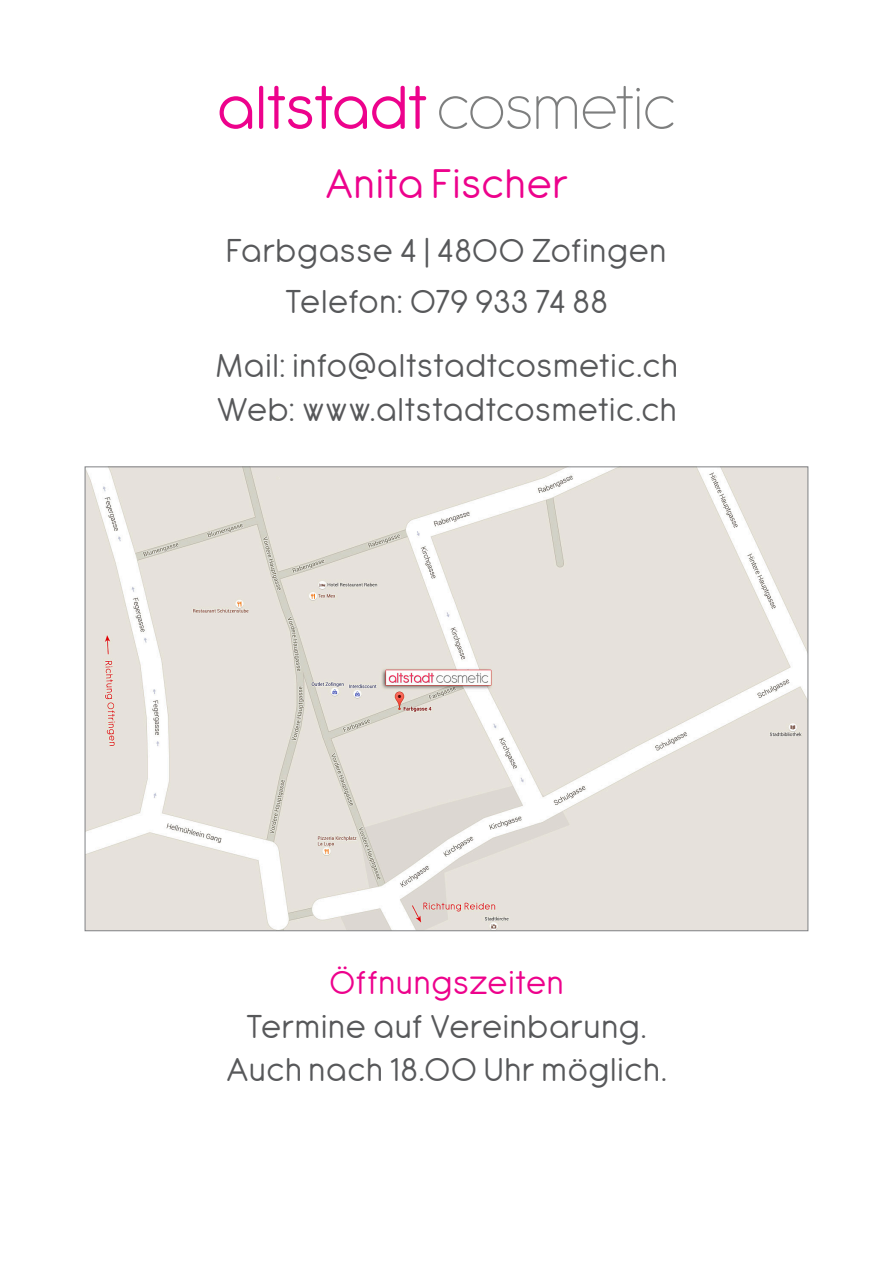
<style>
.page{position:relative;width:893px;height:1263px;background:#fff}
.page>*{position:absolute;margin:0;border:0;box-sizing:border-box;transform-origin:0 0}
.t1{font:67.5px "Antipasto";letter-spacing:-.01em;color:#ed028c}
.t2{font:45px "Antipasto";letter-spacing:.025em;color:#ed028c}
.t3{font:36px "Antipasto";letter-spacing:.025em;color:#57585a}
.t4{font:36px "Antipasto";letter-spacing:.005em;color:#57585a}
.t5{font:36px "Antipasto";letter-spacing:.025em;color:#ed028c}
.s1{font-weight:200;color:#7d7e7e}
</style>
<div class="page">
<img style="left:87px;top:469px;width:719px;height:460px">
<p class="t1" style="left:217px;top:69px;width:461px">altstadt <span class="s1">cosmetic</span></p>
<p class="t2" style="left:325px;top:158px;width:244px">Anita Fischer</p>
<p class="t3" style="left:227px;top:230px;width:441px">Farbgasse 4 | 4800 Zofingen</p>
<p class="t4" style="left:285px;top:281px;width:324px">Telefon: 079 933 74 88</p>
<p class="t3" style="left:215px;top:345px;width:464px">Mail: info@altstadtcosmetic.ch</p>
<p class="t3" style="left:217px;top:389px;width:461px">Web: www.altstadtcosmetic.ch</p>
<p class="t5" style="left:329px;top:962px;width:236px">Öffnungszeiten</p>
<p class="t3" style="left:246px;top:1006px;width:402px">Termine auf Vereinbarung.</p>
<p class="t3" style="left:226px;top:1049px;width:442px">Auch nach 18.00 Uhr möglich.</p>
</div>
